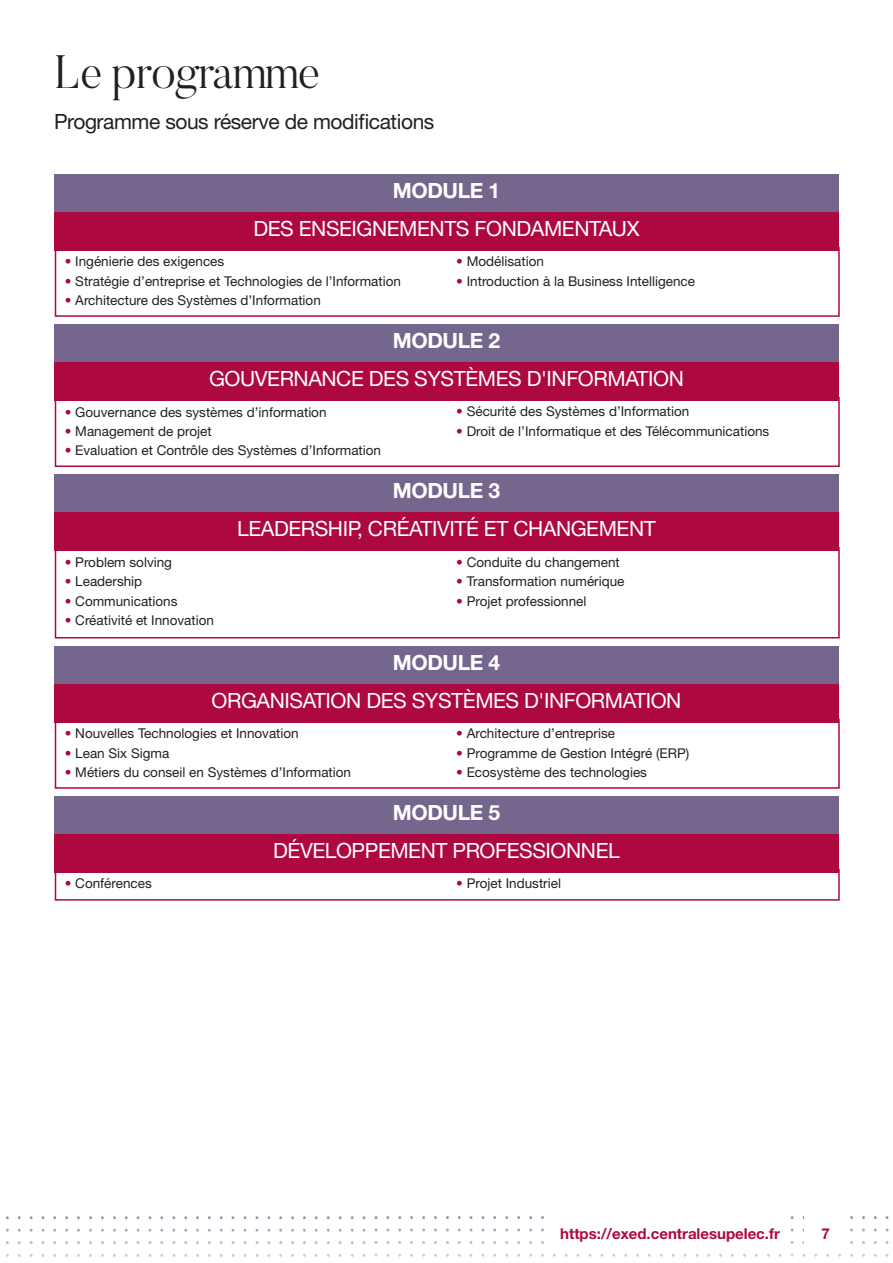
<style>
.page{position:relative;width:893px;height:1263px;background:#fff}
.page>*{position:absolute;margin:0;border:0;box-sizing:border-box;transform-origin:0 0}
.t1{font:300 46.5px "Butler";letter-spacing:-.02em;color:#231f20}
.t2{font:21px "Helvetica Neue LT Std";letter-spacing:-.02em;color:#fff}
.t3{font:21px "Helvetica Neue LT Std";letter-spacing:-.02em;color:#231f20}
.t4{font:700 21px "Helvetica Neue LT Std";letter-spacing:-.02em;color:#fff}
.t5{font:700 15px "Helvetica Neue LT Std";color:#ae093f}
.t6{font:13.5px "Helvetica Neue LT Std";color:#231f20}
.s1{color:#ae093f}
</style>
<div class="page">
<div style="left:54px;top:174px;width:785px;height:38px;background:#75668d"></div>
<div style="left:54px;top:212px;width:785px;height:38px;background:#ae093f"></div>
<div style="left:54px;top:646px;width:785px;height:38px;background:#75668d"></div>
<div style="left:54px;top:684px;width:785px;height:38px;background:#ae093f"></div>
<div style="left:54px;top:325px;width:785px;height:38px;background:#75668d"></div>
<div style="left:54px;top:362px;width:785px;height:38px;background:#ae093f"></div>
<div style="left:54px;top:796px;width:785px;height:38px;background:#75668d"></div>
<div style="left:54px;top:834px;width:785px;height:38px;background:#ae093f"></div>
<div style="left:54px;top:475px;width:785px;height:38px;background:#75668d"></div>
<div style="left:54px;top:513px;width:785px;height:38px;background:#ae093f"></div>
<div style="left:55px;top:247px;width:785px;height:70px;border:2px solid #ae093f"></div>
<div style="left:55px;top:718px;width:785px;height:71px;border:2px solid #ae093f"></div>
<div style="left:55px;top:397px;width:785px;height:70px;border:2px solid #ae093f"></div>
<div style="left:55px;top:869px;width:785px;height:32px;border:2px solid #ae093f"></div>
<div style="left:55px;top:547px;width:785px;height:91px;border:2px solid #ae093f"></div>
<h1 class="t1" style="left:54px;top:43px;width:268px">Le programme</h1>
<h2 class="t3" style="left:54px;top:109px;width:382px">Programme sous réserve de modifications</h2>
<h2 class="t4" style="left:393px;top:177px;width:109px">MODULE 1</h2>
<h2 class="t2" style="left:253px;top:216px;width:388px">DES ENSEIGNEMENTS FONDAMENTAUX</h2>
<p class="t6" style="left:65px;top:253px;width:161px"><span class="s1">•</span> Ingénierie des exigences</p>
<p class="t6" style="left:65px;top:273px;width:338px"><span class="s1">•</span> Stratégie d’entreprise et Technologies de l’Information</p>
<p class="t6" style="left:65px;top:292px;width:258px"><span class="s1">•</span> Architecture des Systèmes d’Information</p>
<p class="t6" style="left:456px;top:253px;width:89px"><span class="s1">•</span> Modélisation</p>
<p class="t6" style="left:456px;top:273px;width:240px"><span class="s1">•</span> Introduction à la Business Intelligence</p>
<h2 class="t4" style="left:393px;top:328px;width:109px">MODULE 2</h2>
<h2 class="t2" style="left:209px;top:366px;width:476px">GOUVERNANCE DES SYSTÈMES D'INFORMATION</h2>
<p class="t6" style="left:65px;top:404px;width:263px"><span class="s1">•</span> Gouvernance des systèmes d’information</p>
<p class="t6" style="left:65px;top:423px;width:149px"><span class="s1">•</span> Management de projet</p>
<p class="t6" style="left:65px;top:443px;width:318px"><span class="s1">•</span> Evaluation et Contrôle des Systèmes d’Information</p>
<p class="t6" style="left:456px;top:404px;width:235px"><span class="s1">•</span> Sécurité des Systèmes d’Information</p>
<p class="t6" style="left:456px;top:423px;width:315px"><span class="s1">•</span> Droit de l’Informatique et des Télécommunications</p>
<p class="t6" style="left:65px;top:554px;width:109px"><span class="s1">•</span> Problem solving</p>
<p class="t6" style="left:65px;top:573px;width:79px"><span class="s1">•</span> Leadership</p>
<p class="t6" style="left:65px;top:593px;width:114px"><span class="s1">•</span> Communications</p>
<p class="t6" style="left:65px;top:612px;width:151px"><span class="s1">•</span> Créativité et Innovation</p>
<h2 class="t4" style="left:393px;top:478px;width:109px">MODULE 3</h2>
<h2 class="t2" style="left:237px;top:516px;width:420px">LEADERSHIP, CRÉATIVITÉ ET CHANGEMENT</h2>
<p class="t6" style="left:456px;top:554px;width:165px"><span class="s1">•</span> Conduite du changement</p>
<p class="t6" style="left:456px;top:573px;width:170px"><span class="s1">•</span> Transformation numérique</p>
<p class="t6" style="left:456px;top:593px;width:132px"><span class="s1">•</span> Projet professionnel</p>
<h2 class="t4" style="left:393px;top:649px;width:109px">MODULE 4</h2>
<h2 class="t2" style="left:212px;top:688px;width:471px">ORGANISATION DES SYSTÈMES D'INFORMATION</h2>
<p class="t6" style="left:65px;top:725px;width:236px"><span class="s1">•</span> Nouvelles Technologies et Innovation</p>
<p class="t6" style="left:65px;top:745px;width:106px"><span class="s1">•</span> Lean Six Sigma</p>
<p class="t6" style="left:65px;top:764px;width:288px"><span class="s1">•</span> Métiers du conseil en Systèmes d’Information</p>
<p class="t6" style="left:456px;top:725px;width:160px"><span class="s1">•</span> Architecture d’entreprise</p>
<p class="t6" style="left:456px;top:745px;width:235px"><span class="s1">•</span> Programme de Gestion Intégré (ERP)</p>
<p class="t6" style="left:456px;top:764px;width:192px"><span class="s1">•</span> Ecosystème des technologies</p>
<h2 class="t4" style="left:393px;top:799px;width:109px">MODULE 5</h2>
<h2 class="t2" style="left:273px;top:838px;width:348px">DÉVELOPPEMENT PROFESSIONNEL</h2>
<p class="t6" style="left:65px;top:875px;width:89px"><span class="s1">•</span> Conférences</p>
<p class="t6" style="left:456px;top:875px;width:106px"><span class="s1">•</span> Projet Industriel</p>
<p class="t5" style="left:560px;top:1224px;width:221px">https://exed.centralesupelec.fr</p>
<p class="t5" style="left:822px;top:1224px;width:10px">7</p>
</div>
